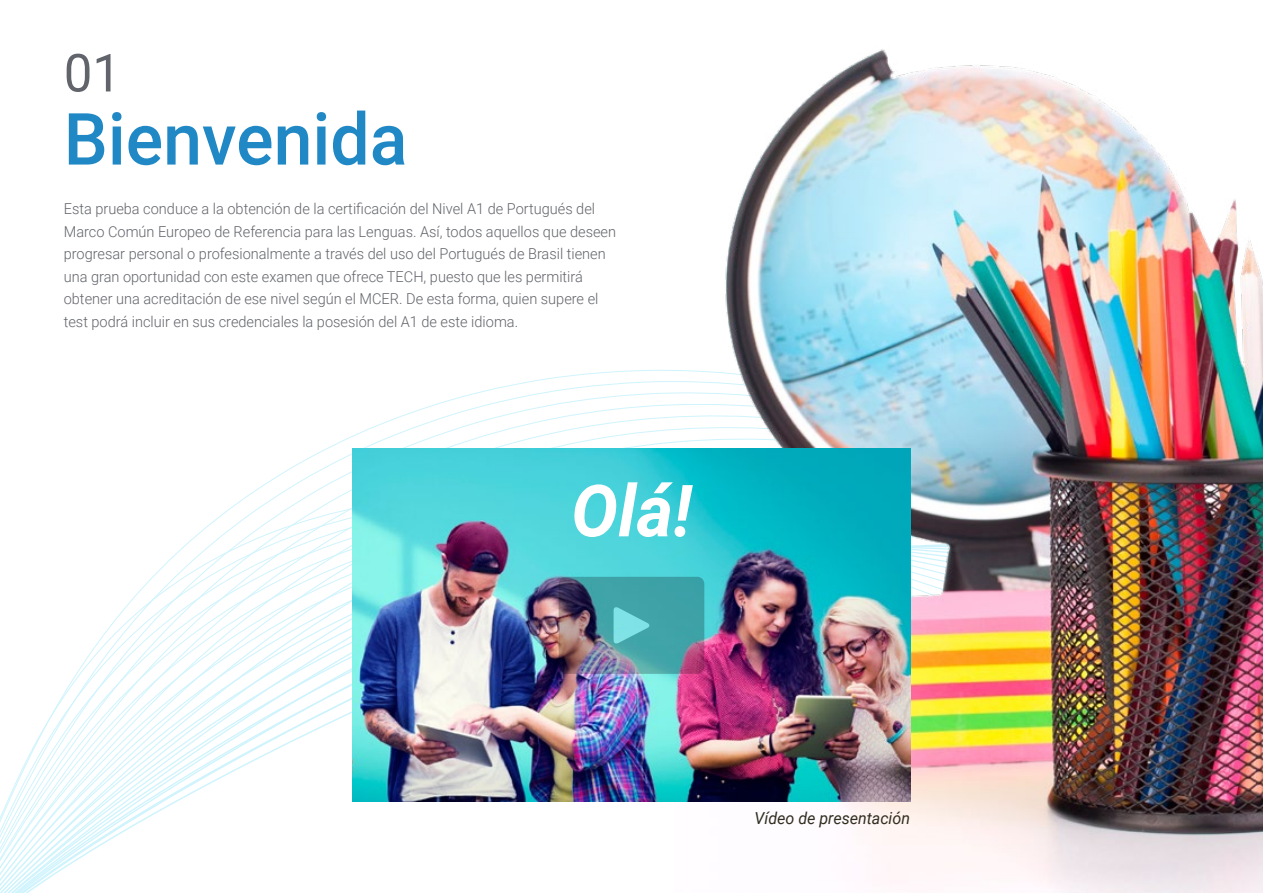
<style>
.page{position:relative;width:1263px;height:893px;background:#fff}
.page>*{position:absolute;margin:0;border:0;box-sizing:border-box;transform-origin:0 0}
.t1{font:500 72px "Roboto";color:#2088c5}
.t2{font:italic 700 72px "Roboto";color:#fff}
.t3{font:52.5px "Roboto";color:#61646a}
.t4{font:italic 16.5px "Roboto";color:#312e20}
.t5{font:300 15px/22.5px "Roboto";color:#61646a}
</style>
<div class="page">
<svg style="left:0;top:370px;width:674px;height:523px"></svg>
<img style="left:674px;top:49px;width:589px;height:844px">
<img style="left:353px;top:449px;width:557px;height:353px">
<img style="left:559px;top:577px;width:145px;height:97px">
<h2 class="t3" style="left:64px;top:36px;width:59px">01</h2>
<h1 class="t1" style="left:64px;top:89px;width:345px">Bienvenida</h1>
<p class="t5" style="left:64px;top:197px;width:554px">Esta prueba conduce a la obtención de la certificación del Nivel A1 de Portugués del Marco Común Europeo de Referencia para las Lenguas. Así, todos aquellos que deseen progresar personal o profesionalmente a través del uso del Portugués de Brasil tienen una gran oportunidad con este examen que ofrece TECH, puesto que les permitirá obtener una acreditación de ese nivel según el MCER. De esta forma, quien supere el test podrá incluir en sus credenciales la posesión del A1 de este idioma.</p>
<h1 class="t2" style="left:571px;top:460px;width:122px">Olá!</h1>
<p class="t4" style="left:754px;top:806px;width:157px">Vídeo de presentación</p>
</div>
